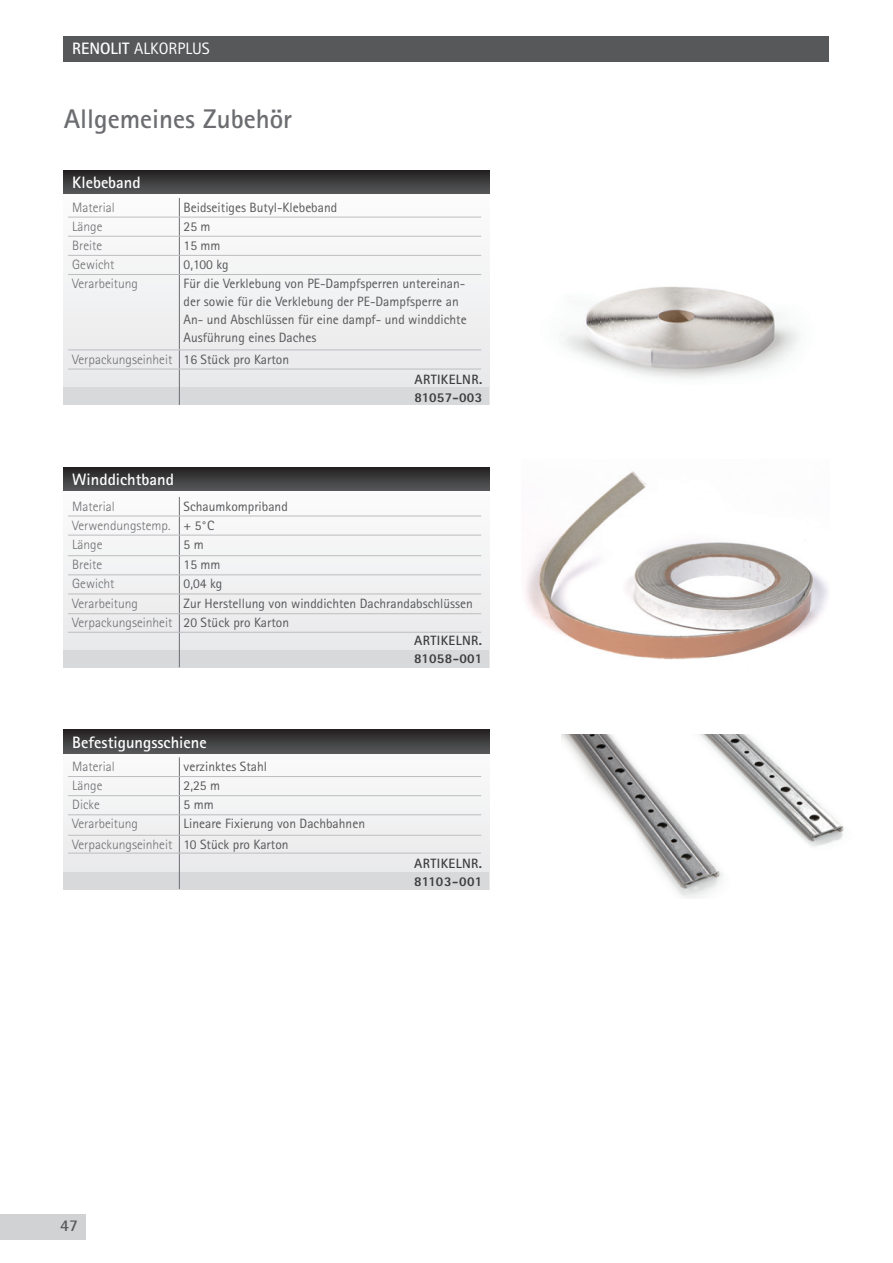
<style>
.page{position:relative;width:893px;height:1263px;background:#fff}
.page>*{position:absolute;margin:0;border:0;box-sizing:border-box;transform-origin:0 0}
.t1{font:700 27px "Rotis Sans Serif Pro";color:#6c6d70}
.t2{font:700 16.5px "Rotis Sans Serif Pro";color:#fff}
.t3{font:16.5px "Rotis Sans Serif Pro";color:#fff}
.t4{font:700 16.5px "Rotis Sans Serif Pro";color:#57585a}
.t5{font:13.5px/18px "Rotis Sans Serif Pro";color:#57585a}
.t6{font:300 13.5px/19px "Rotis Sans Serif Pro";color:#6c6d70}
.t7{font:700 13.5px "Rotis Sans Serif Pro";letter-spacing:.03em;color:#3e3e3f}
.t8{font:800 13.5px "Rotis Sans Serif Pro";letter-spacing:.015em;color:#3e3e3f}
.s1{font-weight:700}
.s2{font-weight:400;color:#57585a}
.s3{font-weight:300;color:#6c6d70}
</style>
<div class="page">
<div style="left:64px;top:36px;width:765px;height:25px;background:#57585a"></div>
<div style="left:0;top:1214px;width:85px;height:26px;background:#d1d2d4"></div>
<div style="left:64px;top:730px;width:425px;height:159px;background:#f1f2f3"></div>
<div style="left:64px;top:872px;width:425px;height:17px;background:#d8d9db"></div>
<div style="left:64px;top:467px;width:425px;height:200px;background:#f1f2f3"></div>
<div style="left:64px;top:650px;width:425px;height:17px;background:#d8d9db"></div>
<div style="left:64px;top:170px;width:425px;height:235px;background:#f1f2f3"></div>
<div style="left:64px;top:388px;width:425px;height:17px;background:#d8d9db"></div>
<div style="left:64px;top:467px;width:425px;height:24px;background:linear-gradient(to bottom,#232021,#555758)"></div>
<img style="left:561px;top:735px;width:283px;height:163px">
<svg style="left:64px;top:730px;width:425px;height:23px;background:#3d3d3e"></svg>
<svg style="left:179px;top:757px;width:1px;height:96px"></svg>
<hr style="left:179px;top:853px;width:1px;height:36px;background:#6c6d70">
<hr style="left:68px;top:776px;width:111px;height:1px;background:#bcbdc0">
<hr style="left:179px;top:776px;width:302px;height:1px;background:#bcbdc0">
<hr style="left:68px;top:795px;width:111px;height:1px;background:#bcbdc0">
<hr style="left:179px;top:795px;width:302px;height:1px;background:#bcbdc0">
<hr style="left:68px;top:814px;width:111px;height:1px;background:#bcbdc0">
<hr style="left:179px;top:814px;width:302px;height:1px;background:#bcbdc0">
<hr style="left:68px;top:835px;width:111px;height:1px;background:#bcbdc0">
<hr style="left:179px;top:835px;width:302px;height:1px;background:#bcbdc0">
<hr style="left:68px;top:853px;width:111px;height:1px;background:#bcbdc0">
<hr style="left:179px;top:853px;width:302px;height:1px;background:#bcbdc0">
<div style="left:64px;top:170px;width:425px;height:24px;background:linear-gradient(to bottom,#232021,#555759)"></div>
<svg style="left:179px;top:198px;width:1px;height:76px"></svg>
<hr style="left:179px;top:275px;width:1px;height:75px;background:#6c6d70">
<svg style="left:179px;top:351px;width:1px;height:18px"></svg>
<hr style="left:179px;top:369px;width:1px;height:36px;background:#6c6d70">
<hr style="left:68px;top:217px;width:111px;height:1px;background:#bcbdc0">
<hr style="left:179px;top:217px;width:302px;height:1px;background:#bcbdc0">
<hr style="left:68px;top:236px;width:111px;height:1px;background:#bcbdc0">
<hr style="left:179px;top:236px;width:302px;height:1px;background:#bcbdc0">
<hr style="left:68px;top:255px;width:111px;height:1px;background:#bcbdc0">
<hr style="left:179px;top:255px;width:302px;height:1px;background:#bcbdc0">
<hr style="left:68px;top:274px;width:111px;height:1px;background:#bcbdc0">
<hr style="left:179px;top:274px;width:302px;height:1px;background:#bcbdc0">
<hr style="left:68px;top:350px;width:111px;height:1px;background:#bcbdc0">
<hr style="left:179px;top:350px;width:302px;height:1px;background:#bcbdc0">
<hr style="left:68px;top:369px;width:111px;height:1px;background:#bcbdc0">
<hr style="left:179px;top:369px;width:302px;height:1px;background:#bcbdc0">
<svg style="left:179px;top:497px;width:1px;height:135px"></svg>
<hr style="left:179px;top:632px;width:1px;height:35px;background:#6c6d70">
<hr style="left:68px;top:516px;width:111px;height:1px;background:#bcbdc0">
<hr style="left:179px;top:516px;width:302px;height:1px;background:#bcbdc0">
<hr style="left:68px;top:535px;width:111px;height:1px;background:#bcbdc0">
<hr style="left:179px;top:535px;width:302px;height:1px;background:#bcbdc0">
<hr style="left:68px;top:555px;width:111px;height:1px;background:#bcbdc0">
<hr style="left:179px;top:555px;width:302px;height:1px;background:#bcbdc0">
<hr style="left:68px;top:575px;width:111px;height:1px;background:#bcbdc0">
<hr style="left:179px;top:575px;width:302px;height:1px;background:#bcbdc0">
<hr style="left:68px;top:594px;width:111px;height:1px;background:#bcbdc0">
<hr style="left:179px;top:594px;width:302px;height:1px;background:#bcbdc0">
<hr style="left:68px;top:613px;width:111px;height:1px;background:#bcbdc0">
<hr style="left:179px;top:613px;width:302px;height:1px;background:#bcbdc0">
<hr style="left:68px;top:632px;width:111px;height:1px;background:#bcbdc0">
<hr style="left:179px;top:632px;width:302px;height:1px;background:#bcbdc0">
<img style="left:560px;top:286px;width:239px;height:93px">
<img style="left:525px;top:471px;width:304px;height:189px">
<p class="t3" style="left:72px;top:39px;width:139px"><span class="s1">RENOLIT</span> ALKORPLUS</p>
<h1 class="t1" style="left:64px;top:101px;width:230px">Allgemeines Zubehör</h1>
<p class="t2" style="left:72px;top:172px;width:70px">Klebeband</p>
<p class="t6" style="left:72px;top:198px;width:44px">Material</p>
<p class="t5" style="left:184px;top:198px;width:155px">Beidseitiges Butyl-Klebeband</p>
<p class="t6" style="left:72px;top:217px;width:32px">Länge</p>
<p class="t5" style="left:184px;top:217px;width:28px">25 m</p>
<p class="t6" style="left:72px;top:236px;width:32px">Breite</p>
<p class="t5" style="left:184px;top:236px;width:39px">15 mm</p>
<p class="t6" style="left:72px;top:255px;width:44px">Gewicht</p>
<p class="t5" style="left:184px;top:255px;width:46px">0,100 kg</p>
<p class="t6" style="left:72px;top:274px;width:67px">Verarbeitung</p>
<p class="t5" style="left:184px;top:275px;width:285px">Für die Verklebung von PE-Dampfsperren untereinan&shy;der sowie für die Verklebung der PE-Dampfsperre an An- und Abschlüssen für eine dampf- und winddichte Ausführung eines Daches</p>
<p class="t6" style="left:72px;top:350px;width:218px">Verpackungseinheit <span class="s2">16 Stück pro Karton</span></p>
<p class="t2" style="left:72px;top:469px;width:103px">Winddichtband</p>
<p class="t6" style="left:72px;top:497px;width:44px">Material</p>
<p class="t6" style="left:72px;top:497px;width:217px;text-indent:111px"><span class="s2">Schaumkompriband<br></span>Verwendungstemp. <span class="s2">+ 5°C<br></span>Länge</p>
<p class="t5" style="left:184px;top:535px;width:22px">5 m</p>
<p class="t7" style="left:414px;top:370px;width:69px">ARTIKELNR.</p>
<p class="t8" style="left:414px;top:388px;width:69px">81057-003</p>
<p class="t6" style="left:72px;top:555px;width:32px">Breite</p>
<p class="t5" style="left:184px;top:556px;width:39px">15 mm</p>
<p class="t6" style="left:72px;top:575px;width:44px">Gewicht</p>
<p class="t5" style="left:184px;top:575px;width:40px">0,04 kg</p>
<p class="t6" style="left:72px;top:594px;width:67px">Verarbeitung</p>
<p class="t5" style="left:72px;top:593px;width:402px;line-height:19.8px;text-indent:111px">Zur Herstellung von winddichten Dachrandabschlüssen<br><span class="s3">Verpackungseinheit</span> 20 Stück pro Karton</p>
<p class="t2" style="left:72px;top:731px;width:136px">Befestigungsschiene</p>
<p class="t6" style="left:72px;top:757px;width:44px">Material</p>
<p class="t5" style="left:184px;top:757px;width:85px">verzinktes Stahl</p>
<p class="t6" style="left:72px;top:776px;width:32px">Länge</p>
<p class="t5" style="left:184px;top:777px;width:38px">2,25 m</p>
<p class="t6" style="left:72px;top:795px;width:29px">Dicke</p>
<p class="t5" style="left:184px;top:796px;width:32px">5 mm</p>
<p class="t6" style="left:72px;top:814px;width:67px">Verarbeitung</p>
<p class="t5" style="left:72px;top:814px;width:294px;line-height:20.4px;text-indent:111px">Lineare Fixierung von Dachbahnen<br><span class="s3">Verpackungseinheit</span> 10 Stück pro Karton</p>
<p class="t7" style="left:414px;top:632px;width:70px">ARTIKELNR.</p>
<p class="t8" style="left:414px;top:650px;width:70px">81058-001</p>
<p class="t7" style="left:414px;top:855px;width:70px">ARTIKELNR.</p>
<p class="t8" style="left:414px;top:873px;width:70px">81103-001</p>
<p class="t4" style="left:60px;top:1215px;width:19px">47</p>
</div>
